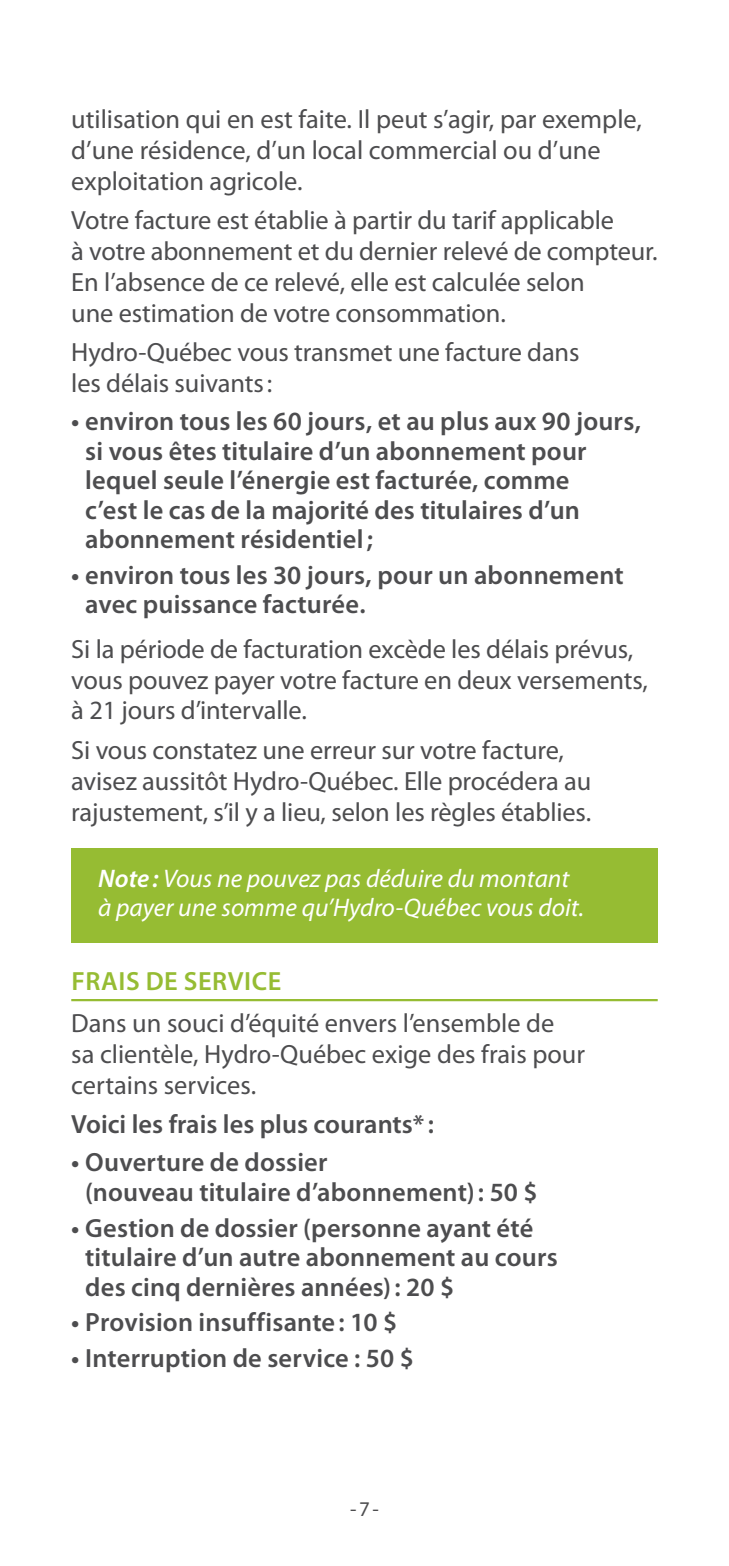
<style>
.page{position:relative;width:729px;height:1566px;background:#fff}
.page>*{position:absolute;margin:0;border:0;box-sizing:border-box;transform-origin:0 0}
._3_texte_courant_gri{font:26.4px/30.9px "Myriad Pro";letter-spacing:-.005em;color:#4d4d4f}
._3_texte_courant_gri-2{font:600 26.4px/29.4px "Myriad Pro";letter-spacing:.005em;color:#4d4d4f}
._2_sous_titre_vert{font:600 26.4px "Myriad Pro";letter-spacing:.02em;color:#96bc33}
.t1{font:italic 25.5px/28.5px "Myriad Pro";color:#fff}
.t2{font:21px "Myriad Pro";color:#4d4d4f}
.s1{font-weight:600}
</style>
<div class="page">
<hr style="left:71px;top:999px;width:587px;height:2px;background:#96bc33">
<div style="left:71px;top:848px;width:587px;height:95px;background:#96bc33"></div>
<p class="_3_texte_courant_gri" style="left:71px;top:104px;width:572px">utilisation qui en est faite. Il peut s’agir, par exemple, d’une résidence, d’un local commercial ou d’une exploitation agricole.</p>
<p class="_3_texte_courant_gri" style="left:71px;top:205px;width:588px">Votre facture est établie à partir du tarif applicable<br>à votre abonnement et du dernier relevé de compteur.<br>En l’absence de ce relevé, elle est calculée selon<br>une estimation de votre consommation.</p>
<p class="_3_texte_courant_gri" style="left:71px;top:338px;width:510px">Hydro-Québec vous transmet une facture dans les délais suivants:</p>
<p class="_3_texte_courant_gri-2" style="left:85px;top:407px;width:557px;text-indent:-14px">• environ tous les 60 jours, et au plus aux 90 jours, si vous êtes titulaire d’un abonnement pour lequel seule l’énergie est facturée, comme<br>c’est le cas de la majorité des titulaires d’un abonnement résidentiel;</p>
<p class="_3_texte_courant_gri-2" style="left:85px;top:561px;width:540px;text-indent:-14px">• environ tous les 30 jours, pour un abonnement avec puissance facturée.</p>
<p class="_3_texte_courant_gri" style="left:71px;top:634px;width:578px">Si la période de facturation excède les délais prévus, vous pouvez payer votre facture en deux versements, à 21 jours d’intervalle.</p>
<p class="_3_texte_courant_gri" style="left:71px;top:735px;width:521px">Si vous constatez une erreur sur votre facture, avisez aussitôt Hydro-Québec. Elle procédera au rajustement, s’il y a lieu, selon les règles établies.</p>
<p class="t1" style="left:98px;top:865px;width:488px"><span class="s1">Note :</span> Vous ne pouvez pas déduire du montant à payer une somme qu’Hydro-Québec vous doit.</p>
<p class="_2_sous_titre_vert" style="left:72px;top:967px;width:211px">FRAIS DE SERVICE</p>
<p class="_3_texte_courant_gri" style="left:71px;top:1008px;width:515px">Dans un souci d’équité envers l’ensemble de<br>sa clientèle, Hydro-Québec exige des frais pour certains services.</p>
<p class="_3_texte_courant_gri-2" style="left:71px;top:1110px;width:364px">Voici les frais les plus courants* :</p>
<p class="_3_texte_courant_gri-2" style="left:85px;top:1148px;width:454px;text-indent:-14px">• Ouverture de dossier<br>(nouveau titulaire d’abonnement): 50 $</p>
<p class="_3_texte_courant_gri-2" style="left:85px;top:1214px;width:474px;text-indent:-14px">• Gestion de dossier (personne ayant été titulaire d’un autre abonnement au cours des cinq dernières années): 20 $</p>
<p class="_3_texte_courant_gri-2" style="left:71px;top:1308px;width:327px">• Provision insuffisante: 10 $</p>
<p class="_3_texte_courant_gri-2" style="left:71px;top:1344px;width:344px">• Interruption de service : 50 $</p>
<p class="t2" style="left:350px;top:1497px;width:30px">-7-</p>
</div>
